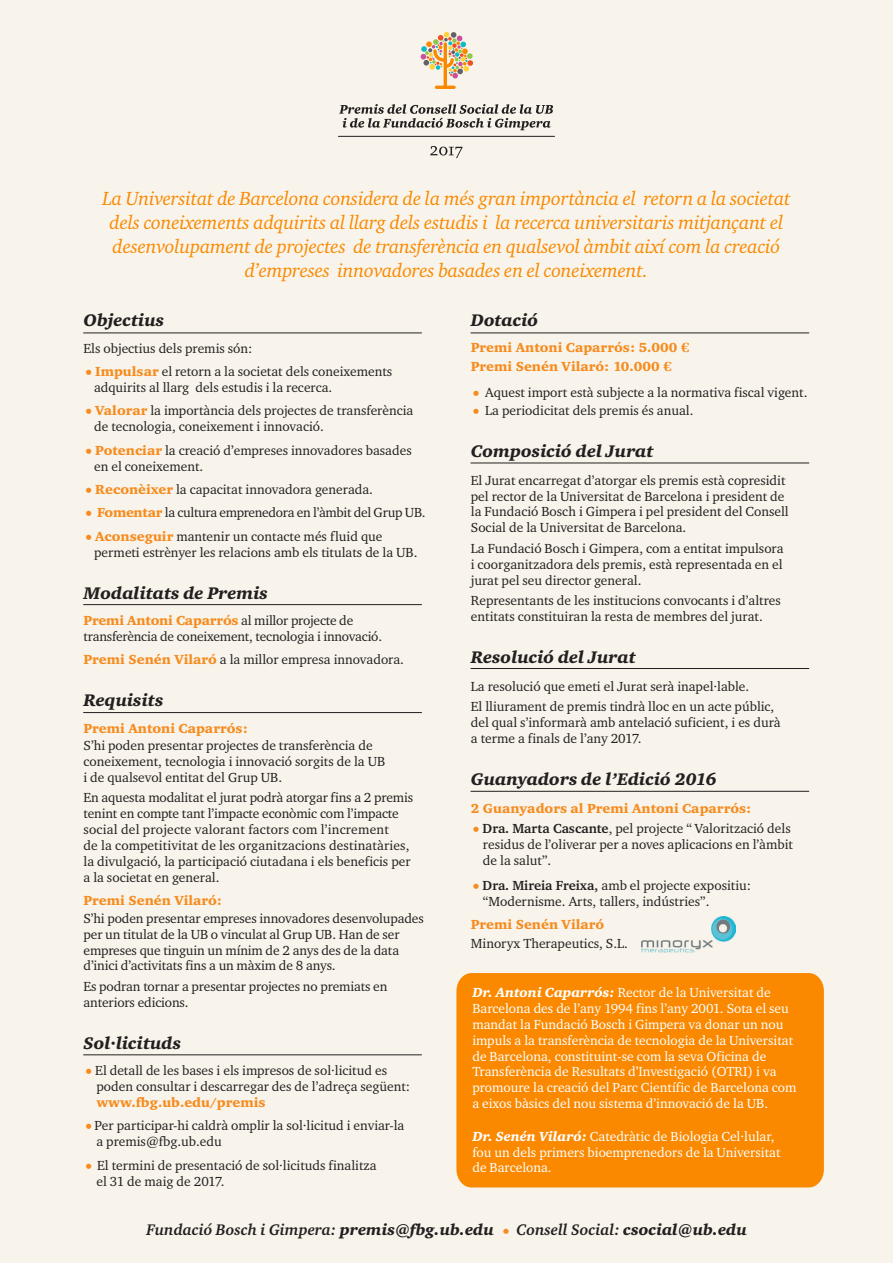
<style>
.page{position:relative;width:893px;height:1263px;background:#f8f4eb}
.page>*{position:absolute;margin:0;border:0;box-sizing:border-box;transform-origin:0 0}
.t1{font:italic 19.5px/24px "Charter ITC";letter-spacing:-.01em;color:#fa8900;text-align:center}
.t2{font:17.25px "Charter ITC Blac Ital";color:#231f20}
.t3{font:italic 700 15.75px "Charter ITC";color:#231f20}
.t4{font:13.5px/15.9px "Charter ITC";color:#231f20}
.t5{font:13.5px/15.9px "Charter ITC";color:#fff}
.t6{font:13.5px/19.5px "Charter ITC Blac";color:#f68c1f}
.t7{font:13.5px "Charter ITC";letter-spacing:-.025em;color:#231f20}
.s1{font-family:"Charter ITC Blac";font-size:18px;color:#f68c1f}
.s2{font-family:"Charter ITC Blac";color:#f68c1f}
.s3{font-family:"Charter ITC";color:#231f20}
.s4{font-weight:700}
.s5{font-family:"Charter ITC Blac Ital"}
.s6{font-family:"Charter ITC Blac Ital OS";font-weight:400;font-style:normal}
.s7{font-family:"Charter ITC Blac";font-weight:400;font-style:normal;font-size:18px;color:#f68c1f}
</style>
<div class="page">
<div style="left:456px;top:973px;width:368px;height:214px;background:#fa8900"></div>
<svg style="left:430px;top:146px;width:33px;height:12px"></svg>
<svg style="left:421px;top:32px;width:52px;height:57px"></svg>
<hr style="left:338px;top:136px;width:217px;height:1px;background:#231f20">
<svg style="left:339px;top:104px;width:214px;height:26px"></svg>
<img style="left:641px;top:916px;width:95px;height:36px">
<hr style="left:84px;top:332px;width:338px;height:1px;background:#231f20">
<hr style="left:471px;top:332px;width:338px;height:1px;background:#231f20">
<hr style="left:471px;top:462px;width:338px;height:1px;background:#231f20">
<hr style="left:471px;top:668px;width:338px;height:1px;background:#231f20">
<hr style="left:471px;top:791px;width:338px;height:1px;background:#231f20">
<hr style="left:84px;top:604px;width:338px;height:1px;background:#231f20">
<hr style="left:84px;top:712px;width:338px;height:1px;background:#231f20">
<hr style="left:84px;top:1054px;width:338px;height:1px;background:#231f20">
<p class="t1" style="left:102px;top:186px;width:690px">La Universitat de Barcelona considera de la més gran importància el retorn a la societat dels coneixements adquirits al llarg dels estudis i la recerca universitaris mitjançant el desenvolupament de projectes de transferència en qualsevol àmbit així com la creació d’empreses innovadores basades en el coneixement.</p>
<p class="t2" style="left:84px;top:310px;width:82px">Objectius</p>
<p class="t4" style="left:84px;top:340px;width:170px">Els objectius dels premis són:</p>
<p class="t4" style="left:94px;top:363px;width:300px;text-indent:-11px"><span class="s1">•</span><span class="s2">Impulsar</span> el retorn a la societat dels coneixements adquirits al llarg dels estudis i la recerca.</p>
<p class="t4" style="left:94px;top:402px;width:321px;text-indent:-11px"><span class="s1">•</span><span class="s2">Valorar</span> la importància dels projectes de transferència de tecnologia, coneixement i innovació.</p>
<p class="t4" style="left:94px;top:442px;width:319px;text-indent:-11px"><span class="s1">•</span><span class="s2">Potenciar</span> la creació d’empreses innovadores basades en el coneixement.</p>
<p class="t4" style="left:84px;top:481px;width:291px"><span class="s1">•</span><span class="s2">Reconèixer</span> la capacitat innovadora generada.</p>
<p class="t7" style="left:84px;top:504px;width:344px"><span class="s1">•</span> <span class="s2">Fomentar</span> la cultura emprenedora en l’àmbit del Grup UB.</p>
<p class="t4" style="left:94px;top:528px;width:325px;text-indent:-11px"><span class="s1">•</span><span class="s2">Aconseguir</span> mantenir un contacte més fluid que permeti estrènyer les relacions amb els titulats de la UB.</p>
<p class="t2" style="left:84px;top:582px;width:186px">Modalitats de Premis</p>
<p class="t6" style="left:84px;top:610px;width:271px">Premi Antoni Caparrós <span class="s3">al millor projecte de</span></p>
<p class="t4" style="left:84px;top:624px;width:322px;line-height:23.4px">transferència de coneixement, tecnologia i innovació.<br><span class="s2">Premi Senén Vilaró</span> a la millor empresa innovadora.</p>
<p class="t2" style="left:84px;top:690px;width:81px">Requisits</p>
<p class="t6" style="left:84px;top:718px;width:166px">Premi Antoni Caparrós:</p>
<p class="t4" style="left:84px;top:737px;width:303px">S’hi poden presentar projectes de transferència de coneixement, tecnologia i innovació sorgits de la UB i de qualsevol entitat del Grup UB.</p>
<p class="t4" style="left:84px;top:789px;width:331px">En aquesta modalitat el jurat podrà atorgar fins a 2 premis tenint en compte tant l’impacte econòmic com l’impacte social del projecte valorant factors com l’increment<br>de la competitivitat de les organitzacions destinatàries, la divulgació, la participació ciutadana i els beneficis per a la societat en general.</p>
<p class="t6" style="left:84px;top:891px;width:140px">Premi Senén Vilaró:</p>
<p class="t4" style="left:84px;top:910px;width:342px">S’hi poden presentar empreses innovadores desenvolupades per un titulat de la UB o vinculat al Grup UB. Han de ser empreses que tinguin un mínim de 2 anys des de la data d’inici d’activitats fins a un màxim de 8 anys.</p>
<p class="t4" style="left:84px;top:978px;width:305px">Es podran tornar a presentar projectes no premiats en anteriors edicions.</p>
<p class="t2" style="left:84px;top:1032px;width:99px">Sol·licituds</p>
<p class="t4" style="left:97px;top:1062px;width:315px;text-indent:-13px"><span class="s1">•</span>El detall de les bases i els impresos de sol·licitud es poden consultar i descarregar des de l’adreça següent:</p>
<p class="t6" style="left:97px;top:1092px;width:171px">www.fbg.ub.edu/premis</p>
<p class="t4" style="left:97px;top:1117px;width:309px;text-indent:-13px"><span class="s1">•</span>Per participar-hi caldrà omplir la sol·licitud i enviar-la a premis@fbg.ub.edu</p>
<p class="t4" style="left:97px;top:1157px;width:282px;text-indent:-13px"><span class="s1">•</span> El termini de presentació de sol·licituds finalitza el 31 de maig de 2017.</p>
<p class="t2" style="left:471px;top:310px;width:69px">Dotació</p>
<p class="t6" style="left:471px;top:337px;width:220px">Premi Antoni Caparrós: 5.000 €<br>Premi Senén Vilaró: 10.000 €</p>
<p class="t4" style="left:471px;top:384px;width:338px"><span class="s1">•</span> Aquest import està subjecte a la normativa fiscal vigent.</p>
<p class="t4" style="left:471px;top:402px;width:224px"><span class="s1">•</span> La periodicitat dels premis és anual.</p>
<p class="t2" style="left:471px;top:440px;width:184px">Composició del Jurat</p>
<p class="t4" style="left:471px;top:472px;width:319px">El Jurat encarregat d’atorgar els premis està copresidit pel rector de la Universitat de Barcelona i president de la Fundació Bosch i Gimpera i pel president del Consell Social de la Universitat de Barcelona.</p>
<p class="t4" style="left:471px;top:540px;width:314px;text-align:justify">La Fundació Bosch i Gimpera, com a entitat impulsora i coorganitzadora dels premis, està representada en el jurat pel seu director general.</p>
<p class="t4" style="left:471px;top:592px;width:311px">Representants de les institucions convocants i d’altres entitats constituiran la resta de membres del jurat.</p>
<p class="t2" style="left:471px;top:646px;width:166px">Resolució del Jurat</p>
<p class="t4" style="left:471px;top:676px;width:305px;line-height:20.4px">La resolució que emeti el Jurat serà inapel·lable.<br>El lliurament de premis tindrà lloc en un acte públic,</p>
<p class="t4" style="left:471px;top:714px;width:311px">del qual s’informarà amb antelació suficient, i es durà a terme a finals de l’any 2017.</p>
<p class="t2" style="left:471px;top:768px;width:247px">Guanyadors de l’Edició 2016</p>
<p class="t6" style="left:471px;top:798px;width:282px">2 Guanyadors al Premi Antoni Caparrós:</p>
<p class="t4" style="left:483px;top:820px;width:311px;text-indent:-12px"><span class="s1">•</span><span class="s4">Dra. Marta Cascante</span>, pel projecte “ Valorització dels residus de l’oliverar per a noves aplicacions en l’àmbit de la salut”.</p>
<p class="t4" style="left:483px;top:877px;width:270px;text-indent:-12px"><span class="s1">•</span><span class="s4">Dra. Mireia Freixa,</span> amb el projecte expositiu: “Modernisme. Arts, tallers, indústries”.</p>
<p class="t6" style="left:471px;top:915px;width:135px">Premi Senén Vilaró</p>
<p class="t4" style="left:471px;top:935px;width:159px">Minoryx Therapeutics, S.L.</p>
<p class="t5" style="left:472px;top:984px;width:326px"><span class="s5">Dr. Antoni Caparrós:</span> Rector de la Universitat de Barcelona des de l’any 1994 fins l’any 2001. Sota el seu mandat la Fundació Bosch i Gimpera va donar un nou impuls a la transferència de tecnologia de la Universitat de Barcelona, constituint-se com la seva Oficina de Transferència de Resultats d’Investigació (OTRI) i va promoure la creació del Parc Científic de Barcelona com a eixos bàsics del nou sistema d’innovació de la UB.</p>
<p class="t5" style="left:472px;top:1128px;width:310px"><span class="s5">Dr. Senén Vilaró:</span> Catedràtic de Biologia Cel·lular, fou un dels primers bioemprenedors de la Universitat de Barcelona.</p>
<p class="t3" style="left:146px;top:1219px;width:602px">Fundació Bosch i Gimpera: <span class="s6">premis@fbg.ub.edu</span> <span class="s7">•</span> Consell Social: <span class="s6">csocial@ub.edu</span></p>
</div>
